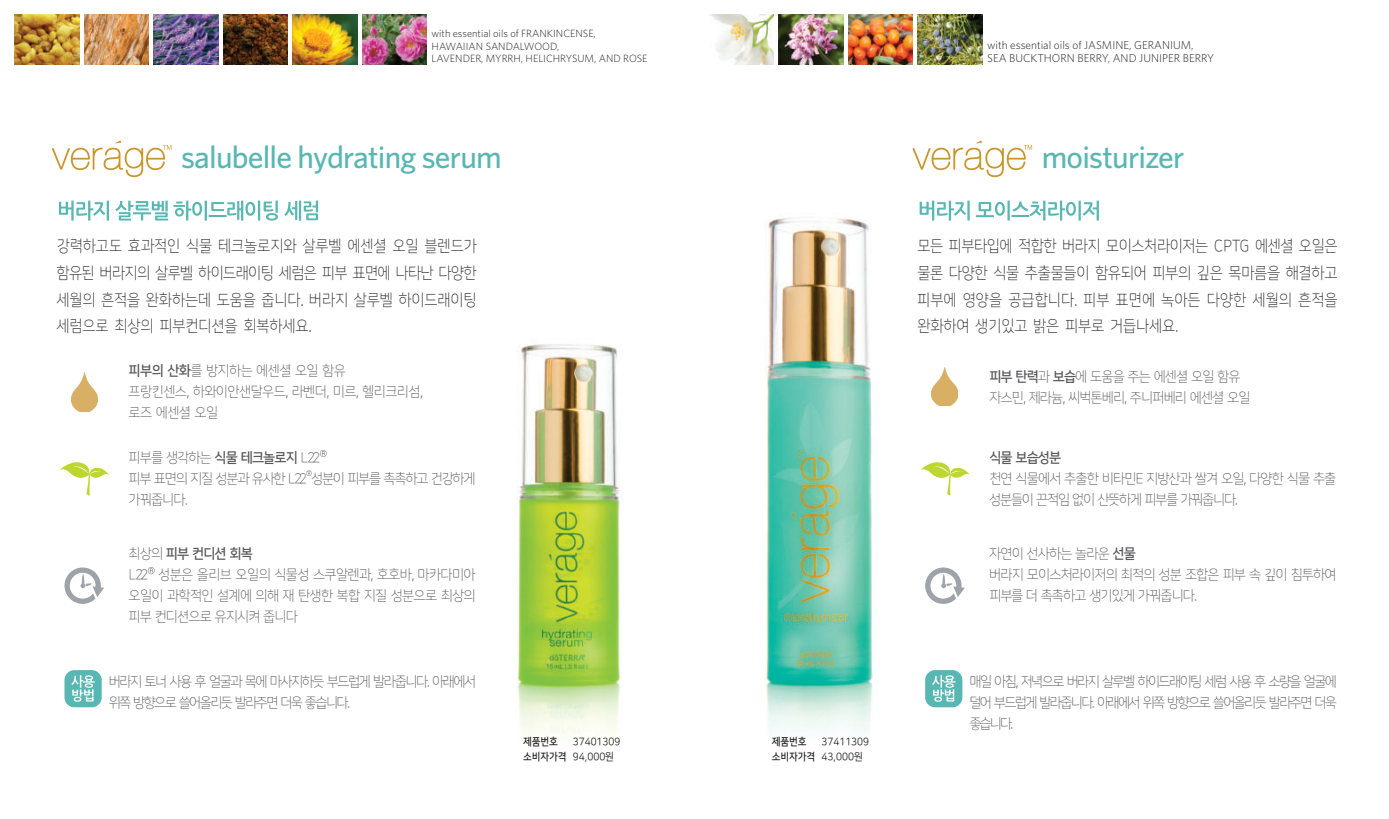
<style>
.page{position:relative;width:1389px;height:819px;background:#fff}
.page>*{position:absolute;margin:0;border:0;box-sizing:border-box;transform-origin:0 0}
.t1{font:500 31.5px "Whitney";letter-spacing:-.025em;color:#58b7b3}
.t2{font:16.1px/26.8px "Nanum Square OTF ac L";letter-spacing:.04em;color:#282526;text-align:justify;scale:.9 1}
.t3{font:14px/21px "Nanum Square OTF ac L";letter-spacing:-.015em;color:#57585a;scale:.95 1}
.t4{font:14px/21px "Nanum Square OTF ac L";letter-spacing:-.055em;color:#57585a;scale:.95 1}
.t5{font:14px/21px "Nanum Square OTF ac L";letter-spacing:-.035em;color:#57585a;scale:.95 1}
.t6{font:14px/21px "Nanum Square OTF ac L";letter-spacing:.01em;color:#57585a;scale:.95 1}
.t7{font:14px "Nanum Square OTF ac B";letter-spacing:-.015em;color:#57585a;scale:.95 1}
.t8{font:300 11.38px/13.7px "Whitney";color:#231f20}
.t9{font:300 10.5px/12.6px "Whitney";color:#231f20}
.t10{font:10.5px/14.9px "Nanum Square OTF ac R";color:#231f20;scale:.94 1}
.t11{font:10.5px "Nanum Square OTF ac B";letter-spacing:.06em;color:#231f20;scale:.9 1}
.s1{font-family:"Nanum Square OTF ac B"}
.s2{font-family:"Nanum Square OTF ac L"}
</style>
<div class="page">
<img style="left:15px;top:15px;width:64px;height:49px">
<img style="left:84px;top:15px;width:65px;height:49px">
<img style="left:154px;top:15px;width:64px;height:49px">
<img style="left:223px;top:15px;width:65px;height:49px">
<img style="left:710px;top:15px;width:64px;height:49px">
<img style="left:779px;top:15px;width:64px;height:49px">
<img style="left:848px;top:15px;width:65px;height:49px">
<img style="left:918px;top:15px;width:64px;height:49px">
<img style="left:293px;top:15px;width:64px;height:49px">
<img style="left:362px;top:15px;width:65px;height:49px">
<img style="left:517px;top:344px;width:104px;height:391px">
<img style="left:766px;top:217px;width:107px;height:517px">
<svg style="left:52px;top:140px;width:119px;height:37px"></svg>
<svg style="left:59px;top:201px;width:50px;height:19px"></svg>
<svg style="left:115px;top:201px;width:53px;height:19px"></svg>
<svg style="left:174px;top:201px;width:104px;height:19px"></svg>
<svg style="left:284px;top:201px;width:34px;height:19px"></svg>
<svg style="left:320px;top:450px;width:7px;height:7px"></svg>
<svg style="left:306px;top:470px;width:6px;height:6px"></svg>
<svg style="left:148px;top:567px;width:7px;height:7px"></svg>
<div style="left:64px;top:670px;width:38px;height:37px;background:#58b7b3;border-radius:10px"></div>
<svg style="left:71px;top:675px;width:24px;height:26px"></svg>
<img style="left:71px;top:372px;width:27px;height:40px">
<svg style="left:60px;top:462px;width:49px;height:33px"></svg>
<svg style="left:64px;top:567px;width:40px;height:37px"></svg>
<svg style="left:920px;top:201px;width:50px;height:19px"></svg>
<svg style="left:976px;top:201px;width:123px;height:19px"></svg>
<div style="left:925px;top:670px;width:37px;height:37px;background:#58b7b3;border-radius:10px"></div>
<svg style="left:932px;top:675px;width:23px;height:26px"></svg>
<svg style="left:912px;top:140px;width:120px;height:37px"></svg>
<img style="left:932px;top:367px;width:25px;height:39px">
<svg style="left:921px;top:462px;width:49px;height:33px"></svg>
<svg style="left:925px;top:567px;width:40px;height:37px"></svg>
<p class="t9" style="left:432px;top:27px;width:217px">with essential oils of FRANKINCENSE,<br>HAWAIIAN SANDALWOOD,<br>LAVENDER, MYRRH, HELICHRYSUM, AND ROSE</p>
<p class="t8" style="left:987px;top:38px;width:229px">with essential oils of JASMINE, GERANIUM,<br>SEA BUCKTHORN BERRY, AND JUNIPER BERRY</p>
<h1 class="t1" style="left:181px;top:138px;width:322px">salubelle hydrating serum</h1>
<p class="t2" style="left:57px;top:233px;width:468px">강력하고도 효과적인 식물 테크놀로지와 살루벨 에센셜 오일 블렌드가 함유된 버라지의 살루벨 하이드래이팅 세럼은 피부 표면에 나타난 다양한 세월의 흔적을 완화하는데 도움을 줍니다. 버라지 살루벨 하이드래이팅 세럼으로 최상의 피부컨디션을 회복하세요.</p>
<p class="t6" style="left:129px;top:360px;width:311px"><span class="s1">피부의 산화</span>를 방지하는 에센셜 오일 함유<br>프랑킨센스, 하와이안샌달우드, 라벤더, 미르, 헬리크리섬, 로즈 에센셜 오일</p>
<p class="t5" style="left:129px;top:447px;width:366px">피부를 생각하는 <span class="s1">식물 테크놀로지</span> L22<br>피부 표면의 지질 성분과 유사한 L22 성분이 피부를 촉촉하고 건강하게 가꿔줍니다.</p>
<p class="t7" style="left:129px;top:546px;width:132px"><span class="s2">최상의</span> 피부 컨디션 회복</p>
<p class="t3" style="left:129px;top:564px;width:366px;text-align:justify">L22 성분은 올리브 오일의 식물성 스쿠알렌과, 호호바, 마카다미아 오일이 과학적인 설계에 의해 재 탄생한 복합 지질 성분으로 최상의 피부 컨디션으로 유지시켜 줍니다</p>
<p class="t4" style="left:109px;top:670px;width:388px">버라지 토너 사용 후 얼굴과 목에 마사지하듯 부드럽게 발라줍니다. 아래에서 위쪽 방향으로 쓸어올리듯 발라주면 더욱 좋습니다.</p>
<p class="t11" style="left:523px;top:736px;width:40px">제품번호</p>
<p class="t10" style="left:523px;top:734px;width:105px;text-indent:50px">37401309 <span class="s1">소비자가격</span> 94,000원</p>
<p class="t11" style="left:772px;top:736px;width:40px">제품번호</p>
<p class="t10" style="left:772px;top:734px;width:105px;text-indent:50px">37411309 <span class="s1">소비자가격</span> 43,000원</p>
<h1 class="t1" style="left:1042px;top:138px;width:144px">moisturizer</h1>
<p class="t2" style="left:917px;top:233px;width:468px">모든 피부타입에 적합한 버라지 모이스처라이저는 CPTG 에센셜 오일은 물론 다양한 식물 추출물들이 함유되어 피부의 깊은 목마름을 해결하고 피부에 영양을 공급합니다. 피부 표면에 녹아든 다양한 세월의 흔적을 완화하여 생기있고 밝은 피부로 거듭나세요.</p>
<p class="t3" style="left:990px;top:366px;width:276px"><span class="s1">피부 탄력</span>과 <span class="s1">보습</span>에 도움을 주는 에센셜 오일 함유 자스민, 제라늄, 씨벅톤베리, 주니퍼베리 에센셜 오일</p>
<p class="t7" style="left:990px;top:450px;width:77px">식물 보습성분</p>
<p class="t3" style="left:990px;top:468px;width:366px">천연 식물에서 추출한 비타민E 지방산과 쌀겨 오일, 다양한 식물 추출 성분들이 끈적임 없이 산뜻하게 피부를 가꿔줍니다.</p>
<p class="t3" style="left:990px;top:543px;width:366px">자연이 선사하는 놀라운 <span class="s1">선물<br></span>버라지 모이스처라이저의 최적의 성분 조합은 피부 속 깊이 침투하여 피부를 더 촉촉하고 생기있게 가꿔줍니다.</p>
<p class="t3" style="left:970px;top:670px;width:388px;text-align:justify">매일 아침, 저녁으로 버라지 살루벨 하이드래이팅 세럼 사용 후 소량을 얼굴에 덜어 부드럽게 발라줍니다. 아래에서 위쪽 방향으로 쓸어올리듯 발라주면 더욱 좋습니다.</p>
</div>
